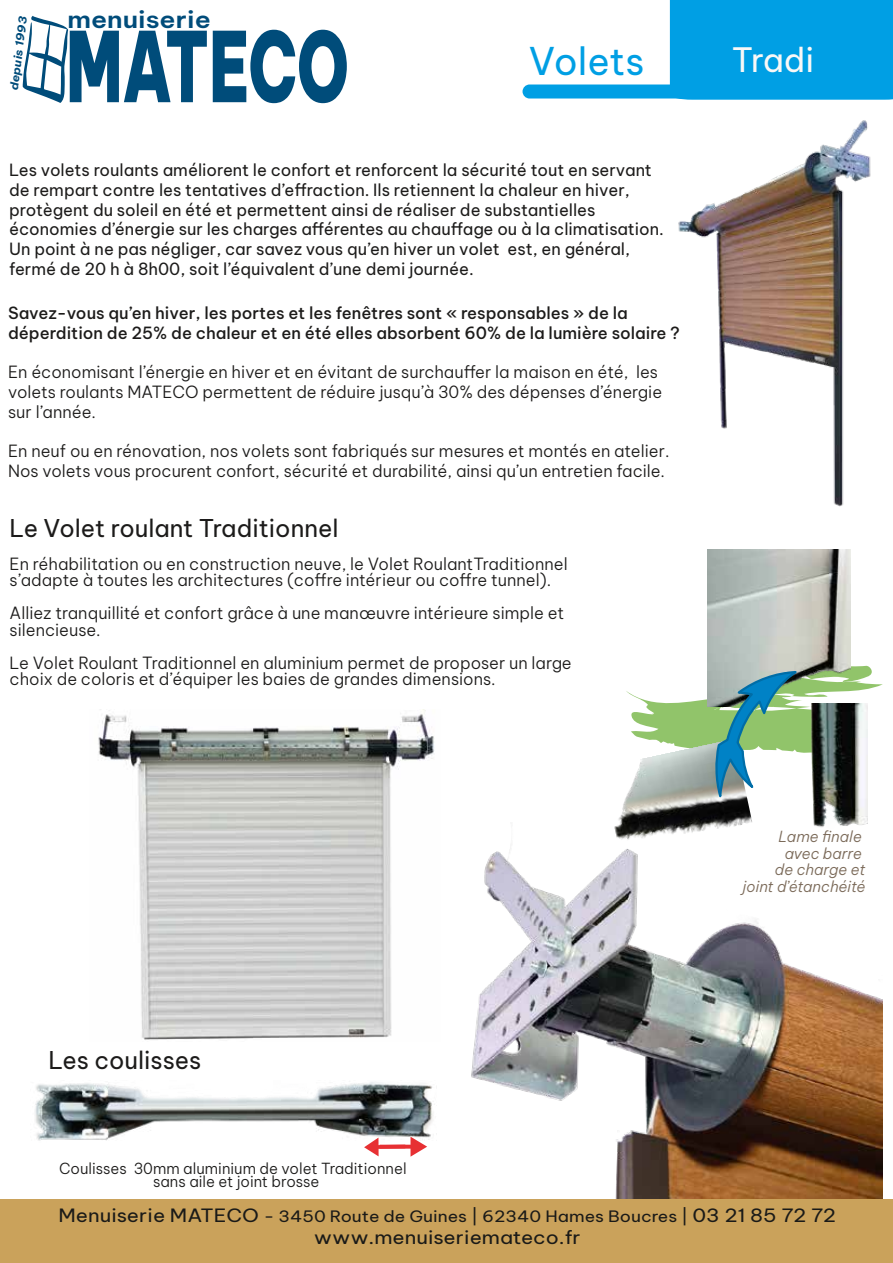
<style>
.page{position:relative;width:893px;height:1263px;background:#fff}
.page>*{position:absolute;margin:0;border:0;box-sizing:border-box;transform-origin:0 0}
.t1{font:900 96.6px "Be Vietnam Pro";color:#004c7a;scale:.64 1}
.t2{font:37.5px "Be Vietnam Pro";color:#009fe4}
.t3{font:33px "Be Vietnam Pro";letter-spacing:-.02em;color:#f9f8f7}
.t4{font:24px "Be Vietnam Pro";color:#1c1b1a}
.t5{font:600 23.1px "Be Vietnam Pro";color:#004c7a;scale:1.15 1}
.t6{font:18px "Be Vietnam Pro";color:#1a1a18;scale:1.14 1}
.t7{font:300 16.5px/19.8px "Be Vietnam Pro";color:#1c1b1a}
.t8{font:16.5px/19.8px "Be Vietnam Pro";color:#1c1b1a}
.t9{font:500 16.5px/19.8px "Be Vietnam Pro";color:#1c1b1a}
.t10{font:15.45px "Be Vietnam Pro";color:#1a1a18;scale:1.14 1}
.t11{font:300 15px/13.5px "Be Vietnam Pro";color:#1c1b1a;text-align:center}
.t12{font:italic 300 15px/16.5px "Be Vietnam Pro";color:#7b6a59;text-align:right}
.t13{font:700 10.95px "Be Vietnam Pro";color:#004c7a;scale:1.12 1}
.s1{font-size:18px}
</style>
<div class="page">
<img style="left:471px;top:847px;width:412px;height:352px">
<img style="left:678px;top:120px;width:193px;height:387px">
<img style="left:98px;top:709px;width:337px;height:331px">
<img style="left:598px;top:798px;width:154px;height:54px">
<img style="left:708px;top:550px;width:142px;height:113px">
<svg style="left:626px;top:663px;width:257px;height:147px"></svg>
<svg style="left:364px;top:1142px;width:63px;height:15px"></svg>
<img style="left:811px;top:704px;width:57px;height:123px">
<img style="left:35px;top:1082px;width:398px;height:60px">
<div style="left:0;top:1199px;width:893px;height:64px;background:#caa25b"></div>
<div style="left:670px;top:0;width:223px;height:100px;background:#009fe4"></div>
<svg style="left:23px;top:16px;width:45px;height:87px"></svg>
<div style="left:522px;top:85px;width:226px;height:14px;background:#009fe4;border-radius:7px"></div>
<p class="t13" style="left:5px;top:90px;width:68px;rotate:-83deg">depuis 1993</p>
<h3 class="t5" style="left:67px;top:0;width:126px">menuiserie</h3>
<h1 class="t1" style="left:66px;top:-17px;width:443px">MATECO</h1>
<h2 class="t2" style="left:529px;top:30px;width:117px">Volets</h2>
<h3 class="t3" style="left:732px;top:33px;width:84px">Tradi</h3>
<p class="t8" style="left:9px;top:158px;width:656px">Les volets roulants améliorent le confort et renforcent la sécurité tout en servant de rempart contre les tentatives d’effraction. Ils retiennent la chaleur en hiver, protègent du soleil en été et permettent ainsi de réaliser de substantielles économies d’énergie sur les charges afférentes au chauffage ou à la climatisation.<br>Un point à ne pas négliger, car savez vous qu’en hiver un volet est, en général, fermé de 20 h à 8h00, soit l’équivalent d’une demi journée.</p>
<p class="t9" style="left:8px;top:301px;width:673px">Savez-vous qu’en hiver, les portes et les fenêtres sont « responsables » de la déperdition de 25% de chaleur et en été elles absorbent 60% de la lumière solaire ?</p>
<p class="t7" style="left:8px;top:361px;width:655px">En économisant l’énergie en hiver et en évitant de surchauffer la maison en été, les volets roulants MATECO permettent de réduire jusqu’à 30% des dépenses d’énergie sur l’année.</p>
<p class="t7" style="left:8px;top:440px;width:663px">En neuf ou en rénovation, nos volets sont fabriqués sur mesures et montés en atelier.<br>Nos volets vous procurent confort, sécurité et durabilité, ainsi qu’un entretien facile.</p>
<h3 class="t4" style="left:10px;top:508px;width:331px">Le Volet roulant Traditionnel</h3>
<p class="t7" style="left:10px;top:554px;width:560px;line-height:16.5px">En réhabilitation ou en construction neuve, le Volet RoulantTraditionnel s’adapte à toutes les architectures (coffre intérieur ou coffre tunnel).</p>
<p class="t7" style="left:10px;top:603px;width:556px;line-height:16.5px">Alliez tranquillité et confort grâce à une manœuvre intérieure simple et silencieuse.</p>
<p class="t7" style="left:10px;top:653px;width:564px;line-height:16.5px">Le Volet Roulant Traditionnel en aluminium permet de proposer un large choix de coloris et d’équiper les baies de grandes dimensions.</p>
<p class="t12" style="left:742px;top:827px;width:125px">Lame finale<br>avec barre<br>de charge et joint d’étanchéité</p>
<h3 class="t4" style="left:49px;top:1040px;width:154px">Les coulisses</h3>
<p class="t11" style="left:59px;top:1160px;width:349px">Coulisses 30mm aluminium de volet Traditionnel sans aile et joint brosse</p>
<p class="t10" style="left:59px;top:1203px;width:684px"><span class="s1">Menuiserie MATECO</span> - 3450 Route de Guines | 62340 Hames Boucres | <span class="s1">03 21 85 72 72</span></p>
<p class="t6" style="left:314px;top:1222px;width:235px">www.menuiseriemateco.fr</p>
</div>
